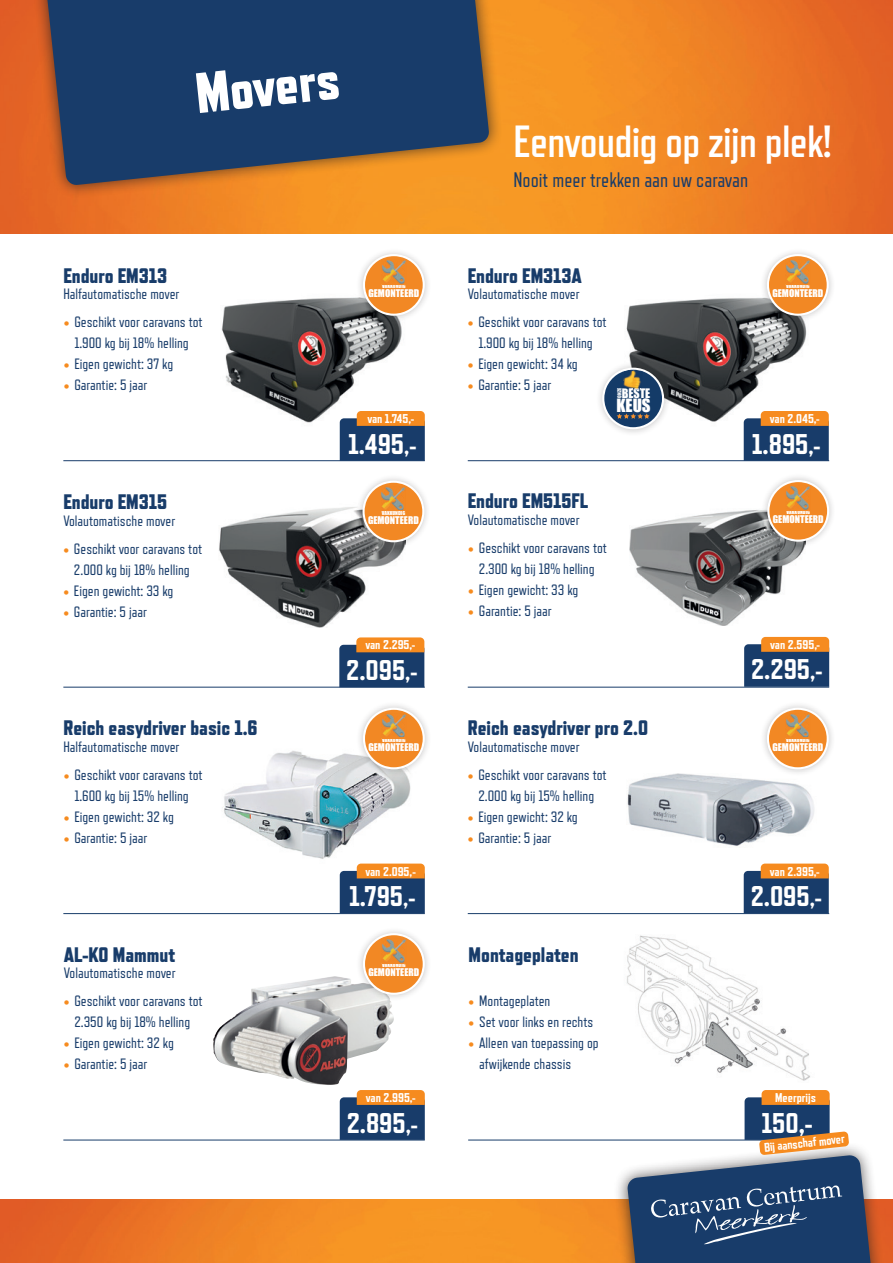
<style>
.page{position:relative;width:893px;height:1263px;background:#fff}
.page>*{position:absolute;margin:0;border:0;box-sizing:border-box;transform-origin:0 0}
.t1{font:800 57px "Refrigerator Deluxe";color:#fff}
.t2{font:700 45px "Refrigerator Deluxe";letter-spacing:-.015em;color:#fff}
.t3{font:800 28.5px "Refrigerator Deluxe";color:#fff}
.t4{font:800 21px "Refrigerator Deluxe";color:#183c6a}
.t5{font:21px "Refrigerator Deluxe";color:#183c6a}
.t6{font:16.95px "Impact";color:#fff}
.t7{font:15px/21px "Refrigerator Deluxe";color:#183c6a;text-align:center}
.t8{font:800 12.75px "Refrigerator Deluxe";color:#fff}
.t9{font:12.15px "Impact";color:#fff}
.t10{font:9.9px "Impact";color:#fff}
.t11{font:5.1px "Impact";color:#fff}
.s1{color:#f68b1f}
.s2{font-size:24px}
.s3{font-size:25.5px}
</style>
<div class="page">
<img style="left:626px;top:298px;width:181px;height:130px">
<img style="left:221px;top:297px;width:181px;height:130px">
<img style="left:627px;top:773px;width:187px;height:73px">
<img style="left:219px;top:507px;width:185px;height:120px">
<img style="left:222px;top:751px;width:189px;height:108px">
<img style="left:630px;top:510px;width:174px;height:115px">
<img style="left:0;top:1199px;width:893px;height:64px">
<img style="left:0;top:0;width:893px;height:234px">
<div style="left:33px;top:0;width:470px;height:198px;background:#231f20;opacity:.75"></div>
<svg style="left:46px;top:0;width:443px;height:185px;background:#34465f"></svg>
<div style="left:614px;top:1141px;width:271px;height:122px;background:#231f20;opacity:.75"></div>
<hr style="left:63px;top:460px;width:362px;height:1px;background:#183c6a">
<hr style="left:63px;top:687px;width:362px;height:1px;background:#183c6a">
<hr style="left:63px;top:913px;width:362px;height:1px;background:#183c6a">
<hr style="left:63px;top:1140px;width:362px;height:1px;background:#183c6a">
<hr style="left:468px;top:460px;width:361px;height:1px;background:#183c6a">
<hr style="left:468px;top:913px;width:361px;height:1px;background:#183c6a">
<svg style="left:340px;top:411px;width:85px;height:50px;background:#54555d"></svg>
<svg style="left:340px;top:863px;width:85px;height:50px;background:#56575e"></svg>
<svg style="left:744px;top:411px;width:85px;height:50px;background:#54555d"></svg>
<svg style="left:339px;top:637px;width:85px;height:50px;background:#56575f"></svg>
<svg style="left:744px;top:863px;width:85px;height:50px;background:#56575f"></svg>
<svg style="left:744px;top:637px;width:85px;height:50px;background:#54555d"></svg>
<hr style="left:468px;top:687px;width:361px;height:1px;background:#183c6a">
<div style="left:356px;top:247px;width:76px;height:76px;background:#231f20;opacity:.25"></div>
<svg style="left:363px;top:254px;width:62px;height:62px"></svg>
<div style="left:760px;top:247px;width:76px;height:76px;background:#231f20;opacity:.25"></div>
<svg style="left:767px;top:254px;width:62px;height:62px"></svg>
<div style="left:356px;top:474px;width:75px;height:75px;background:#231f20;opacity:.25"></div>
<svg style="left:362px;top:481px;width:62px;height:61px"></svg>
<div style="left:761px;top:473px;width:75px;height:76px;background:#231f20;opacity:.25"></div>
<svg style="left:767px;top:480px;width:62px;height:62px"></svg>
<img style="left:213px;top:976px;width:181px;height:109px">
<svg style="left:340px;top:1090px;width:85px;height:50px;background:#54555d"></svg>
<div style="left:356px;top:926px;width:76px;height:76px;background:#231f20;opacity:.25"></div>
<svg style="left:363px;top:933px;width:62px;height:62px"></svg>
<div style="left:356px;top:701px;width:76px;height:75px;background:#231f20;opacity:.25"></div>
<svg style="left:363px;top:708px;width:62px;height:61px"></svg>
<div style="left:760px;top:701px;width:76px;height:75px;background:#231f20;opacity:.25"></div>
<svg style="left:767px;top:708px;width:62px;height:61px"></svg>
<div style="left:595px;top:361px;width:76px;height:75px;background:#231f20;opacity:.25"></div>
<svg style="left:602px;top:368px;width:62px;height:61px"></svg>
<img style="left:627px;top:935px;width:183px;height:146px">
<hr style="left:468px;top:1140px;width:362px;height:1px;background:#183c6a">
<svg style="left:627px;top:1090px;width:245px;height:173px"></svg>
<p class="t1" style="left:192px;top:60px;width:146px;rotate:-6deg">Movers</p>
<p class="t2" style="left:513px;top:117px;width:320px">Eenvoudig op zijn plek!</p>
<p class="t5" style="left:513px;top:169px;width:236px">Nooit meer trekken aan uw caravan</p>
<p class="t4" style="left:63px;top:263px;width:105px">Enduro EM313</p>
<p class="t7" style="left:63px;top:284px;width:117px">Halfautomatische mover</p>
<p class="t7" style="left:64px;top:312px;width:140px"><span class="s1">•</span> Geschikt voor caravans tot</p>
<p class="t7" style="left:74px;top:333px;width:116px">1.900 kg bij 18% helling</p>
<p class="t7" style="left:64px;top:354px;width:111px"><span class="s1">•</span> Eigen gewicht: 37 kg</p>
<p class="t7" style="left:64px;top:375px;width:85px"><span class="s1">•</span> Garantie: 5 jaar</p>
<p class="t11" style="left:382px;top:282px;width:25px">VAKKUNDIG</p>
<p class="t10" style="left:368px;top:286px;width:52px">GEMONTEERD</p>
<p class="t8" style="left:367px;top:411px;width:48px">van 1.745,-</p>
<p class="t4" style="left:468px;top:263px;width:116px">Enduro EM313A</p>
<p class="t7" style="left:468px;top:284px;width:113px">Volautomatische mover</p>
<p class="t7" style="left:468px;top:312px;width:140px"><span class="s1">•</span> Geschikt voor caravans tot</p>
<p class="t7" style="left:478px;top:333px;width:116px">1.900 kg bij 18% helling</p>
<p class="t7" style="left:468px;top:354px;width:111px"><span class="s1">•</span> Eigen gewicht: 34 kg</p>
<p class="t7" style="left:468px;top:375px;width:85px"><span class="s1">•</span> Garantie: 5 jaar</p>
<p class="t11" style="left:615px;top:398px;width:11px;rotate:-90deg">ONZE</p>
<p class="t9" style="left:622px;top:383px;width:30px">BESTE</p>
<p class="t6" style="left:616px;top:392px;width:36px">KEUS</p>
<p class="t11" style="left:786px;top:282px;width:25px">VAKKUNDIG</p>
<p class="t10" style="left:772px;top:286px;width:52px">GEMONTEERD</p>
<p class="t8" style="left:770px;top:411px;width:51px">van 2.045,-</p>
<p class="t3" style="left:348px;top:427px;width:70px">1.495<span class="s2">,</span><span class="s3">-</span></p>
<p class="t3" style="left:752px;top:427px;width:70px">1.895<span class="s2">,</span><span class="s3">-</span></p>
<p class="t4" style="left:63px;top:489px;width:105px">Enduro EM315</p>
<p class="t7" style="left:63px;top:510px;width:113px">Volautomatische mover</p>
<p class="t7" style="left:63px;top:538px;width:140px"><span class="s1">•</span> Geschikt voor caravans tot<br>2.000 kg bij 18% helling</p>
<p class="t7" style="left:63px;top:580px;width:112px"><span class="s1">•</span> Eigen gewicht: 33 kg</p>
<p class="t7" style="left:63px;top:601px;width:85px"><span class="s1">•</span> Garantie: 5 jaar</p>
<p class="t11" style="left:382px;top:509px;width:25px">VAKKUNDIG</p>
<p class="t10" style="left:368px;top:512px;width:52px">GEMONTEERD</p>
<p class="t4" style="left:468px;top:489px;width:122px">Enduro EM515FL</p>
<p class="t7" style="left:468px;top:509px;width:113px">Volautomatische mover</p>
<p class="t7" style="left:468px;top:538px;width:140px"><span class="s1">•</span> Geschikt voor caravans tot<br>2.300 kg bij 18% helling</p>
<p class="t7" style="left:468px;top:580px;width:112px"><span class="s1">•</span> Eigen gewicht: 33 kg</p>
<p class="t7" style="left:468px;top:601px;width:85px"><span class="s1">•</span> Garantie: 5 jaar</p>
<p class="t11" style="left:787px;top:508px;width:25px">VAKKUNDIG</p>
<p class="t10" style="left:773px;top:512px;width:52px">GEMONTEERD</p>
<p class="t8" style="left:365px;top:638px;width:51px">van 2.295,-</p>
<p class="t8" style="left:770px;top:637px;width:51px">van 2.595,-</p>
<p class="t3" style="left:346px;top:654px;width:73px">2.095<span class="s2">,</span><span class="s3">-</span></p>
<p class="t3" style="left:751px;top:653px;width:73px">2.295<span class="s2">,</span><span class="s3">-</span></p>
<p class="t4" style="left:63px;top:715px;width:196px">Reich easydriver basic 1.6</p>
<p class="t7" style="left:63px;top:736px;width:117px">Halfautomatische mover</p>
<p class="t7" style="left:64px;top:764px;width:140px"><span class="s1">•</span> Geschikt voor caravans tot</p>
<p class="t7" style="left:74px;top:785px;width:116px">1.600 kg bij 15% helling</p>
<p class="t7" style="left:64px;top:806px;width:112px"><span class="s1">•</span> Eigen gewicht: 32 kg</p>
<p class="t7" style="left:64px;top:827px;width:85px"><span class="s1">•</span> Garantie: 5 jaar</p>
<p class="t11" style="left:382px;top:736px;width:25px">VAKKUNDIG</p>
<p class="t10" style="left:368px;top:739px;width:52px">GEMONTEERD</p>
<p class="t4" style="left:468px;top:715px;width:182px">Reich easydriver pro 2.0</p>
<p class="t7" style="left:468px;top:736px;width:113px">Volautomatische mover</p>
<p class="t7" style="left:468px;top:764px;width:140px"><span class="s1">•</span> Geschikt voor caravans tot</p>
<p class="t7" style="left:478px;top:785px;width:117px">2.000 kg bij 15% helling</p>
<p class="t7" style="left:468px;top:806px;width:112px"><span class="s1">•</span> Eigen gewicht: 32 kg</p>
<p class="t7" style="left:468px;top:827px;width:85px"><span class="s1">•</span> Garantie: 5 jaar</p>
<p class="t11" style="left:786px;top:736px;width:25px">VAKKUNDIG</p>
<p class="t10" style="left:772px;top:739px;width:52px">GEMONTEERD</p>
<p class="t8" style="left:365px;top:864px;width:52px">van 2.095,-</p>
<p class="t8" style="left:770px;top:864px;width:51px">van 2.395,-</p>
<p class="t3" style="left:349px;top:880px;width:68px">1.795<span class="s2">,</span><span class="s3">-</span></p>
<p class="t3" style="left:751px;top:880px;width:73px">2.095<span class="s2">,</span><span class="s3">-</span></p>
<p class="t4" style="left:64px;top:942px;width:113px">AL-KO Mammut</p>
<p class="t7" style="left:64px;top:963px;width:113px">Volautomatische mover</p>
<p class="t10" style="left:368px;top:965px;width:52px">GEMONTEERD</p>
<p class="t11" style="left:382px;top:961px;width:25px">VAKKUNDIG</p>
<p class="t4" style="left:469px;top:942px;width:112px">Montageplaten</p>
<p class="t7" style="left:64px;top:991px;width:140px"><span class="s1">•</span> Geschikt voor caravans tot</p>
<p class="t7" style="left:74px;top:1012px;width:117px">2.350 kg bij 18% helling</p>
<p class="t7" style="left:64px;top:1033px;width:112px"><span class="s1">•</span> Eigen gewicht: 32 kg</p>
<p class="t7" style="left:64px;top:1054px;width:85px"><span class="s1">•</span> Garantie: 5 jaar</p>
<p class="t7" style="left:469px;top:991px;width:83px"><span class="s1">•</span> Montageplaten</p>
<p class="t7" style="left:469px;top:1012px;width:126px"><span class="s1">•</span> Set voor links en rechts</p>
<p class="t7" style="left:479px;top:1033px;width:121px;text-align:left;text-indent:-11px"><span class="s1">•</span> Alleen van toepassing op afwijkende chassis</p>
<p class="t8" style="left:366px;top:1090px;width:51px">van 2.995,-</p>
<p class="t8" style="left:775px;top:1090px;width:42px">Meerprijs</p>
<p class="t3" style="left:347px;top:1106px;width:73px">2.895<span class="s2">,</span><span class="s3">-</span></p>
<p class="t3" style="left:761px;top:1106px;width:53px">150,-</p>
<p class="t8" style="left:763px;top:1140px;width:82px;rotate:-6deg">Bij aanschaf mover</p>
</div>
